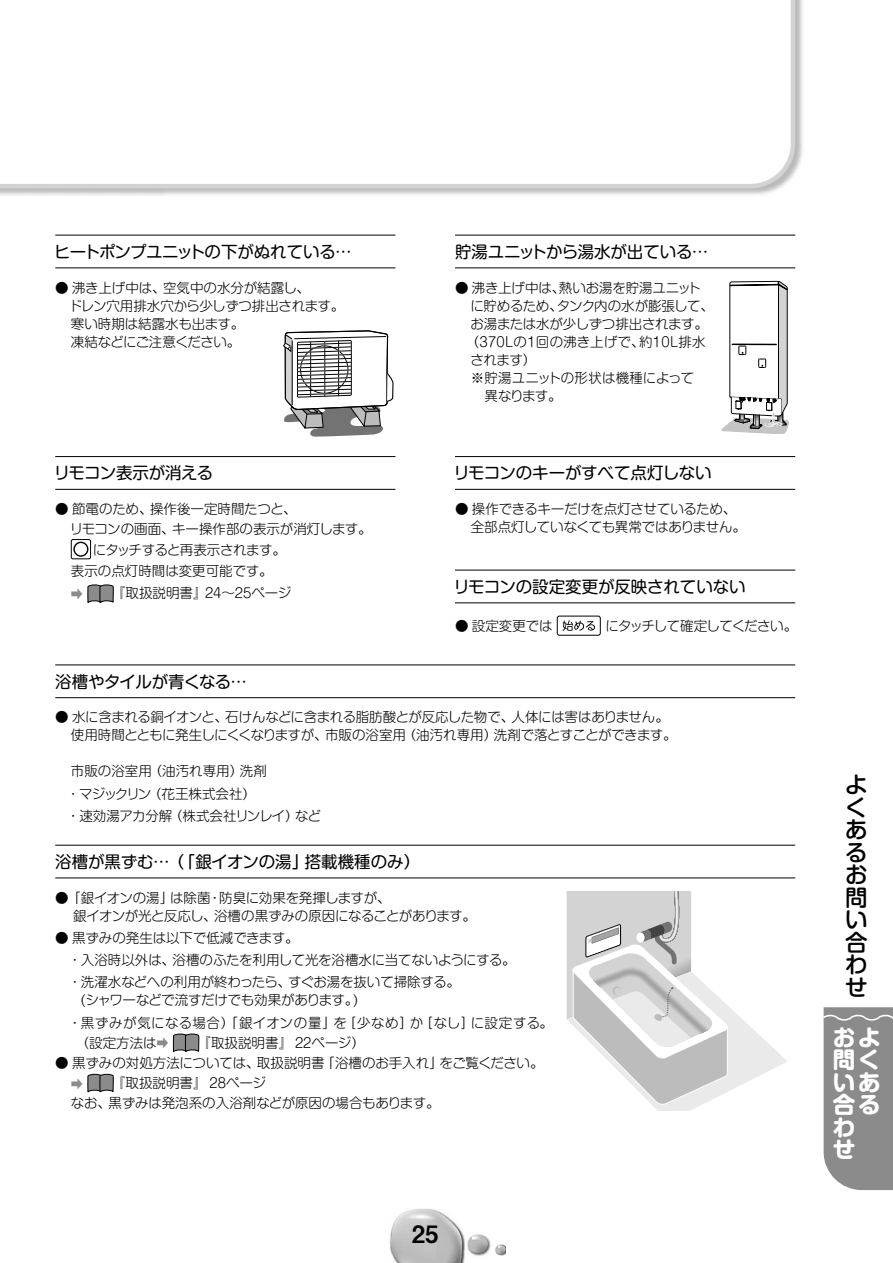
<style>
.page{position:relative;width:893px;height:1263px;background:#fff}
.page>*{position:absolute;margin:0;border:0;box-sizing:border-box;transform-origin:0 0}
.t1{font:24px "Midashi Go Pro MB31 90 msp RKSJ H";color:#000}
.t2{font:22.5px/22.5px "Shin M Go Pro Bold 90 msp RKSJ V";color:#fff}
.t3{font:22.5px/22.5px "Shin M Go Pro Medium 90 msp RKSJ V";color:#000;text-align:justify}
.t4{font:16.5px "Shin M Go Pro Regular 90 msp RKSJ H";letter-spacing:-.01em;color:#000}
.t5{font:16.5px "Shin M Go Pro Regular 90 msp RKSJ H";letter-spacing:-.03em;color:#000}
.t6{font:13.5px/22.2px "Shin M Go Pro Light 90 msp RKSJ H";letter-spacing:-.01em;color:#000}
.t7{font:13.5px/18px "Shin M Go Pro Light 90 msp RKSJ H";letter-spacing:-.03em;color:#000}
.t8{font:13.5px "Shin M Go Pro Light 90 msp RKSJ H";letter-spacing:.02em;color:#000}
.t9{font:13.5px "Shin M Go Pro Light 90 msp RKSJ H";letter-spacing:-.055em;color:#000}
.t10{font:13.5px "Shin M Go Pro Regular 90 msp RKSJ H";color:#8b8b8b;scale:.9 1}
.s1{font-family:"Shin Go Pro Light 90 msp RKSJ H"}
.s2{font-family:"Shin M Go Pro Regular 90 msp RKSJ H";color:#8b8b8b}
</style>
<div class="page">
<img style="left:0;top:0;width:803px;height:196px">
<svg style="left:0;top:0;width:797px;height:191px"></svg>
<img style="left:390px;top:1232px;width:1px;height:20px">
<img style="left:488px;top:1238px;width:3px;height:14px">
<svg style="left:391px;top:1209px;width:97px;height:54px"></svg>
<svg style="left:495px;top:1244px;width:11px;height:12px"></svg>
<div style="left:823px;top:1007px;width:70px;height:183px;background:#8b8b8b"></div>
<hr style="left:55px;top:235px;width:340px;height:1px;background:#000">
<hr style="left:55px;top:268px;width:340px;height:1px;background:#000">
<hr style="left:455px;top:235px;width:340px;height:1px;background:#000">
<hr style="left:455px;top:268px;width:340px;height:1px;background:#000">
<hr style="left:55px;top:456px;width:340px;height:1px;background:#000">
<hr style="left:55px;top:489px;width:340px;height:1px;background:#000">
<svg style="left:73px;top:542px;width:15px;height:15px"></svg>
<div style="left:71px;top:539px;width:20px;height:20px;border:1px solid #000;border-radius:2px"></div>
<svg style="left:87px;top:584px;width:27px;height:19px"></svg>
<hr style="left:455px;top:456px;width:340px;height:1px;background:#000">
<hr style="left:455px;top:489px;width:340px;height:1px;background:#000">
<hr style="left:455px;top:570px;width:340px;height:1px;background:#000">
<hr style="left:455px;top:603px;width:340px;height:1px;background:#000">
<svg style="left:562px;top:620px;width:33px;height:11px"></svg>
<div style="left:557px;top:616px;width:44px;height:20px;border:1px solid #000;border-radius:2px"></div>
<hr style="left:55px;top:665px;width:740px;height:1px;background:#000">
<hr style="left:55px;top:697px;width:740px;height:1px;background:#000">
<hr style="left:55px;top:845px;width:740px;height:1px;background:#000">
<hr style="left:55px;top:878px;width:740px;height:1px;background:#000">
<svg style="left:173px;top:1034px;width:26px;height:18px"></svg>
<svg style="left:87px;top:1074px;width:27px;height:19px"></svg>
<svg style="left:283px;top:330px;width:111px;height:107px"></svg>
<svg style="left:721px;top:281px;width:68px;height:152px"></svg>
<svg style="left:567px;top:892px;width:220px;height:219px"></svg>
<p class="t5" style="left:54px;top:246px;width:299px">ヒートポンプユニットの下がぬれている…</p>
<p class="t6" style="left:69px;top:280px;width:277px;line-height:18px;text-indent:-14px"><span class="s1">●</span> 沸き上げ中は、空気中の水分が結露し、<br>ドレン穴用排水穴から少しずつ排出されます。寒い時期は結露水も出ます。<br>凍結などにご注意ください。</p>
<p class="t5" style="left:54px;top:467px;width:161px">リモコン表示が消える</p>
<p class="t6" style="left:70px;top:501px;width:304px;line-height:19.5px;text-indent:-14px"><span class="s1">●</span> 節電のため、操作後一定時間たつと、<br>リモコンの画面、キー操作部の表示が消灯します。</p>
<p class="t6" style="left:71px;top:541px;width:216px;line-height:21px;text-indent:22px">にタッチすると再表示されます。表示の点灯時間は変更可能です。</p>
<p class="t10" style="left:71px;top:589px;width:15px">➡</p>
<p class="t6" style="left:111px;top:584px;width:181px">『取扱説明書』24～25ページ</p>
<p class="t4" style="left:455px;top:246px;width:255px">貯湯ユニットから湯水が出ている…</p>
<p class="t6" style="left:455px;top:278px;width:248px"><span class="s1">●</span> 沸き上げ中は、熱いお湯を貯湯ユニット</p>
<p class="t7" style="left:470px;top:298px;width:245px">に貯めるため、タンク内の水が膨張して、</p>
<p class="t6" style="left:471px;top:314px;width:239px">お湯または水が少しずつ排出されます。</p>
<p class="t8" style="left:466px;top:336px;width:242px">（370Ｌの1回の沸き上げで、約10Ｌ排水</p>
<p class="t6" style="left:470px;top:350px;width:67px">されます）</p>
<p class="t6" style="left:471px;top:368px;width:225px">※貯湯ユニットの形状は機種によって</p>
<p class="t6" style="left:471px;top:386px;width:92px">　異なります。</p>
<p class="t4" style="left:453px;top:467px;width:260px">リモコンのキーがすべて点灯しない</p>
<p class="t6" style="left:471px;top:502px;width:277px;line-height:18px;text-indent:-16px"><span class="s1">●</span> 操作できるキーだけを点灯させているため、全部点灯していなくても異常ではありません。</p>
<p class="t4" style="left:453px;top:581px;width:294px">リモコンの設定変更が反映されていない</p>
<p class="t6" style="left:455px;top:616px;width:99px"><span class="s1">●</span> 設定変更では</p>
<p class="t9" style="left:605px;top:621px;width:193px">にタッチして確定してください。</p>
<p class="t5" style="left:55px;top:675px;width:193px">浴槽やタイルが青くなる…</p>
<p class="t7" style="left:71px;top:710px;width:607px;text-indent:-16px"><span class="s1">●</span> 水に含まれる銅イオンと、石けんなどに含まれる脂肪酸とが反応した物で、人体には害はありません。使用時間とともに発生しにくくなりますが、市販の浴室用（油汚れ専用）洗剤で落とすことができます。</p>
<p class="t6" style="left:67px;top:762px;width:256px;text-indent:4px">市販の浴室用（油汚れ専用）洗剤<br>・ マジックリン（花王株式会社）<br>・ 速効湯アカ分解（株式会社リンレイ）など</p>
<p class="t4" style="left:55px;top:856px;width:366px">浴槽が黒ずむ…（「銀イオンの湯」搭載機種のみ）</p>
<p class="t7" style="left:73px;top:890px;width:404px;text-indent:-18px"><span class="s1">●</span>「銀イオンの湯」は除菌・防臭に効果を発揮しますが、<br>銀イオンが光と反応し、浴槽の黒ずみの原因になることがあります。</p>
<p class="t6" style="left:68px;top:929px;width:449px;text-indent:-13px"><span class="s1">●</span> 黒ずみの発生は以下で低減できます。<br>・ 入浴時以外は、浴槽のふたを利用して光を浴槽水に当てないようにする。・ 洗濯水などへの利用が終わったら、すぐお湯を抜いて掃除する。</p>
<p class="t6" style="left:68px;top:991px;width:486px;text-indent:13px">(シャワーなどで流すだけでも効果があります。)<br>・ 黒ずみが気になる場合）「銀イオンの量」を［少なめ］か［なし］に設定する。</p>
<p class="t6" style="left:76px;top:1033px;width:94px">（設定方法は<span class="s2">➡</span></p>
<p class="t6" style="left:197px;top:1033px;width:169px">『取扱説明書』 22ページ）</p>
<p class="t6" style="left:55px;top:1054px;width:490px"><span class="s1">●</span> 黒ずみの対処方法については、取扱説明書「浴槽のお手入れ」をご覧ください。</p>
<p class="t10" style="left:71px;top:1078px;width:15px">➡</p>
<p class="t6" style="left:71px;top:1074px;width:370px;line-height:20.7px;text-indent:40px">『取扱説明書』 28ページ<br>なお、黒ずみは発泡系の入浴剤などが原因の場合もあります。</p>
<h1 class="t1" style="left:412px;top:1225px;width:28px">25</h1>
<h2 class="t3" style="left:845px;top:777px;width:23px">よくあるお問い合わせ</h2>
<h2 class="t2" style="left:833px;top:1029px;width:48px">およ問くいあ合るわせ</h2>
</div>
